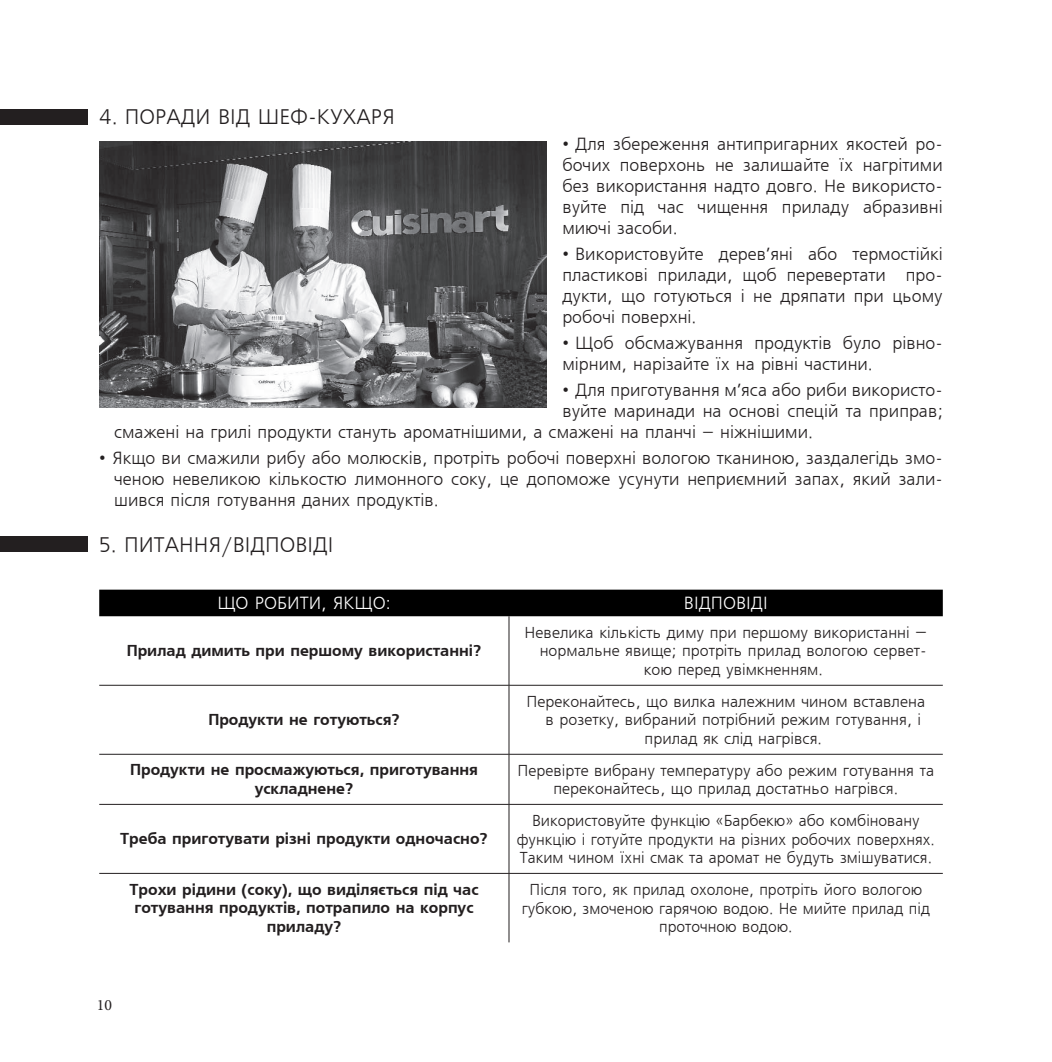
<style>
.page{position:relative;width:1052px;height:1062px;background:#fff}
.page>*{position:absolute;margin:0;border:0;box-sizing:border-box;transform-origin:0 0}
.t1{font:21px "Free Set CTT";color:#231f20}
.t2{font:17.5px/21px "Free Set CTT";color:#231f20;text-align:justify}
.t3{font:17.5px "Free Set CTT";color:#fff}
.t4{font:15.75px/18.9px "Free Set CTT";color:#231f20;text-align:center}
.t5{font:15.75px/18.9px "AXP Free Set C Bold";color:#231f20;text-align:center}
.t6{font:15.75px "Minion Pro";color:#231f20}
.s1{font-size:15.75px}
</style>
<div class="page">
<div style="left:99px;top:589px;width:844px;height:27px;background:#000"></div>
<hr style="left:99px;top:873px;width:410px;height:1px;background:#231f20">
<hr style="left:509px;top:873px;width:434px;height:1px;background:#231f20">
<hr style="left:509px;top:616px;width:1px;height:69px;background:#231f20">
<hr style="left:509px;top:685px;width:1px;height:69px;background:#231f20">
<hr style="left:509px;top:754px;width:1px;height:50px;background:#231f20">
<hr style="left:509px;top:804px;width:1px;height:69px;background:#231f20">
<hr style="left:509px;top:873px;width:1px;height:69px;background:#231f20">
<hr style="left:99px;top:685px;width:410px;height:1px;background:#231f20">
<hr style="left:509px;top:685px;width:434px;height:1px;background:#231f20">
<hr style="left:99px;top:754px;width:410px;height:1px;background:#231f20">
<hr style="left:509px;top:754px;width:434px;height:1px;background:#231f20">
<hr style="left:99px;top:804px;width:410px;height:1px;background:#231f20">
<hr style="left:509px;top:804px;width:434px;height:1px;background:#231f20">
<img style="left:99px;top:141px;width:447px;height:266px">
<div style="left:0;top:109px;width:87px;height:16px;background:#231f20"></div>
<div style="left:0;top:536px;width:87px;height:16px;background:#231f20"></div>
<p class="t1" style="left:99px;top:106px;width:297px">4. ПОРАДИ ВІД ШЕФ-КУХАРЯ</p>
<p class="t2" style="left:562px;top:135px;width:382px">• Для збереження антипригарних якостей ро&shy;бочих поверхонь не залишайте їх нагрітими без використання надто довго. Не використо&shy;вуйте під час чищення приладу абразивні миючі засоби.</p>
<p class="t2" style="left:562px;top:245px;width:382px">• Використовуйте дерев’яні або термостійкі пластикові прилади, щоб перевертати про&shy;дукти, що готуються і не дряпати при цьому робочі поверхні.</p>
<p class="t2" style="left:562px;top:333px;width:382px">• Щоб обсмажування продуктів було рівно&shy;мірним, нарізайте їх на рівні частини.</p>
<p class="t2" style="left:562px;top:380px;width:382px">• Для приготування м’яса або риби використо-</p>
<p class="t2" style="left:562px;top:401px;width:382px">вуйте маринади на основі спецій та приправ;</p>
<p class="t2" style="left:114px;top:422px;width:700px">смажені на грилі продукти стануть ароматнішими, а смажені на планчі <span class="s1">–</span> ніжнішими.</p>
<p class="t2" style="left:114px;top:448px;width:830px;text-indent:-15px">• Якщо ви смажили рибу або молюсків, протріть робочі поверхні вологою тканиною, заздалегідь змо&shy;ченою невеликою кількостю лимонного соку, це допоможе усунути неприємний запах, який зали&shy;шився після готування даних продуктів.</p>
<p class="t1" style="left:99px;top:534px;width:236px">5. ПИТАННЯ/ВІДПОВІДІ</p>
<p class="t3" style="left:217px;top:594px;width:175px">ЩО РОБИТИ, ЯКЩО:</p>
<p class="t3" style="left:684px;top:594px;width:85px">ВІДПОВІДІ</p>
<p class="t5" style="left:127px;top:642px;width:356px">Прилад димить при першому використанні?</p>
<p class="t4" style="left:524px;top:623px;width:404px">Невелика кількість диму при першому використанні –</p>
<p class="t4" style="left:540px;top:642px;width:389px">нормальне явище; протріть прилад вологою сервет-</p>
<p class="t4" style="left:644px;top:661px;width:181px">кою перед увімкненням.</p>
<p class="t5" style="left:208px;top:711px;width:193px">Продукти не готуються?</p>
<p class="t4" style="left:526px;top:692px;width:400px">Переконайтесь, що вилка належним чином вставлена</p>
<p class="t4" style="left:545px;top:711px;width:377px">в розетку, вибраний потрібний режим готування, і</p>
<p class="t4" style="left:644px;top:730px;width:179px">прилад як слід нагрівся.</p>
<p class="t5" style="left:130px;top:761px;width:349px">Продукти не просмажуються, приготування ускладнене?</p>
<p class="t4" style="left:517px;top:761px;width:418px">Перевірте вибрану температуру або режим готування та переконайтесь, що прилад достатньо нагрівся.</p>
<p class="t5" style="left:120px;top:830px;width:369px">Треба приготувати різні продукти одночасно?</p>
<p class="t4" style="left:517px;top:811px;width:419px">Використовуйте функцію «Барбекю» або комбіновану функцію і готуйте продукти на різних робочих поверхнях.<br>Таким чином їхні смак та аромат не будуть змішуватися.</p>
<p class="t5" style="left:129px;top:880px;width:351px">Трохи рідини (соку), що виділяється під час готування продуктів, потрапило на корпус приладу?</p>
<p class="t4" style="left:522px;top:880px;width:410px">Після того, як прилад охолоне, протріть його вологою губкою, змоченою гарячою водою. Не мийте прилад під проточною водою.</p>
<p class="t6" style="left:97px;top:994px;width:17px">10</p>
</div>
